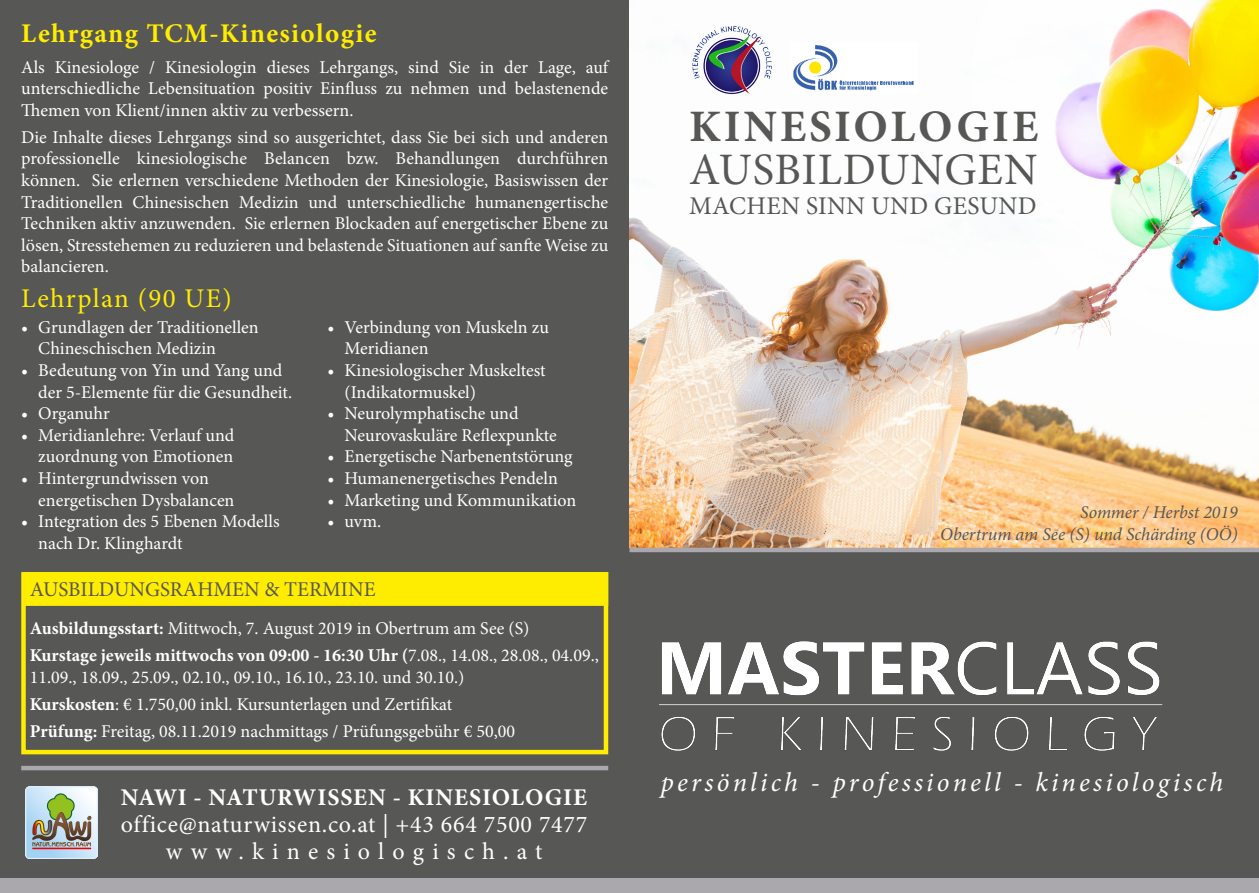
<style>
.page{position:relative;width:1259px;height:893px;background:#fff}
.page>*{position:absolute;margin:0;border:0;box-sizing:border-box;transform-origin:0 0}
.t1{font:700 45px "Minion Pro";letter-spacing:.065em;color:#575756}
.t2{font:45px "Minion Pro";letter-spacing:.02em;color:#575756}
.t3{font:italic 27px "Minion Pro";letter-spacing:.115em;color:#fff}
.t4{font:700 27px "Minion Pro";letter-spacing:.05em;color:#ffed00}
.t5{font:27px "Minion Pro";letter-spacing:.045em;color:#ffed00}
.t6{font:25.5px "Minion Pro";letter-spacing:.01em;color:#575756}
.t7{font:24px/27px "Minion Pro";letter-spacing:.03em;color:#fff;text-align:center}
.t8{font:700 24px "Minion Pro";letter-spacing:.04em;color:#fff}
.t9{font:21px "Minion Pro";color:#575756}
.t10{font:18px/21.6px "Minion Pro";color:#fff}
.t11{font:italic 18px/21.6px "Minion Pro";letter-spacing:-.005em;color:#575756;text-align:right}
.s1{font-weight:700}
</style>
<div class="page">
<div style="left:0;top:0;width:629px;height:893px;background:#575756"></div>
<hr style="left:21px;top:766px;width:587px;height:4px;background:#aaa8ad">
<div style="left:629px;top:551px;width:630px;height:342px;background:#575756"></div>
<img style="left:629px;top:0;width:630px;height:548px">
<img style="left:659px;top:641px;width:504px;height:110px">
<img style="left:690px;top:23px;width:83px;height:73px">
<img style="left:26px;top:786px;width:72px;height:72px">
<img style="left:790px;top:43px;width:127px;height:51px">
<div style="left:0;top:879px;width:1259px;height:14px;background:#aaa8ad"></div>
<hr style="left:629px;top:548px;width:630px;height:4px;background:#aaa8ad">
<div style="left:21px;top:572px;width:587px;height:182px;border:4px solid #ffed00"></div>
<div style="left:23px;top:572px;width:585px;height:34px;background:#ffed00;border:3px solid #ffed00"></div>
<h2 class="t4" style="left:21px;top:14px;width:357px">Lehrgang TCM-Kinesiologie</h2>
<p class="t10" style="left:21px;top:56px;width:588px;text-align:justify">Als Kinesiologe / Kinesiologin dieses Lehrgangs, sind Sie in der Lage, auf unterschiedliche Lebensituation positiv Einfluss zu nehmen und belastenende Themen von Klient/innen aktiv zu verbessern.</p>
<p class="t10" style="left:21px;top:126px;width:588px;text-align:justify">Die Inhalte dieses Lehrgangs sind so ausgerichtet, dass Sie bei sich und anderen professionelle kinesiologische Belancen bzw. Behandlungen durchführen können. Sie erlernen verschiedene Methoden der Kinesiologie, Basiswissen der Traditionellen Chinesischen Medizin und unterschiedliche humanengertische Techniken aktiv anzuwenden. Sie erlernen Blockaden auf energetischer Ebene zu lösen, Stresstehemen zu reduzieren und belastende Situationen auf sanfte Weise zu balancieren.</p>
<h2 class="t5" style="left:21px;top:281px;width:212px">Lehrplan (90 UE)</h2>
<p class="t10" style="left:38px;top:316px;width:222px;text-indent:-17px">• Grundlagen der Traditionellen<br>Chineschischen Medizin</p>
<p class="t10" style="left:38px;top:360px;width:255px;text-indent:-17px">• Bedeutung von Yin und Yang und der 5-Elemente für die Gesundheit.</p>
<p class="t10" style="left:21px;top:403px;width:90px">• Organuhr</p>
<p class="t10" style="left:21px;top:424px;width:215px;text-align:right">• Meridianlehre: Verlauf und zuordnung von Emotionen</p>
<p class="t10" style="left:38px;top:468px;width:198px;text-indent:-17px">• Hintergrundwissen von energetischen Dysbalancen</p>
<p class="t10" style="left:38px;top:511px;width:243px;text-indent:-17px">• Integration des 5 Ebenen Modells nach Dr. Klinghardt</p>
<p class="t10" style="left:344px;top:316px;width:206px;text-indent:-17px">• Verbindung von Muskeln zu<br>Meridianen</p>
<p class="t10" style="left:344px;top:360px;width:203px;text-indent:-17px">• Kinesiologischer Muskeltest (Indikatormuskel)</p>
<p class="t10" style="left:344px;top:403px;width:214px;text-indent:-17px">• Neurolymphatische und<br>Neurovaskuläre Reflexpunkte</p>
<p class="t10" style="left:327px;top:446px;width:247px">• Energetische Narbenentstörung</p>
<p class="t10" style="left:327px;top:468px;width:232px">• Humanenergetisches Pendeln</p>
<p class="t10" style="left:327px;top:489px;width:250px">• Marketing und Kommunikation</p>
<p class="t10" style="left:327px;top:511px;width:55px">• uvm.</p>
<p class="t9" style="left:30px;top:575px;width:27px">AUSBILDUNGS</p>
<p class="t9" style="left:170px;top:575px;width:167px">RAHMEN &amp; TERMIN</p>
<p class="t9" style="left:364px;top:575px;width:13px">E</p>
<p class="t10" style="left:30px;top:615px;width:570px;line-height:27px"><span class="s1">Ausbildungsstart:</span> Mittwoch, 7. August 2019 in Obertrum am See (S)<br><span class="s1">Kurstage jeweils mittwochs von 09:00 - 16:30 Uhr (</span>7.08., 14.08., 28.08., 04.09.,</p>
<p class="t10" style="left:30px;top:663px;width:487px;line-height:27px">11.09., 18.09., 25.09., 02.10., 09.10., 16.10., 23.10. und 30.10.)<br><span class="s1">Kurskosten</span>: € 1.750,00 inkl. Kursunterlagen und Zertifikat<br><span class="s1">Prüfung:</span> Freitag, 08.11.2019 nachmittags / Prüfungsgebühr € 50,00</p>
<h3 class="t8" style="left:121px;top:780px;width:468px">NAWI - Naturwi ssen - Kinesiologie</h3>
<h3 class="t7" style="left:121px;top:811px;width:468px">office@naturwissen.co.at | +43 664 7500 7477 www.kinesiologisch.at</h3>
<h1 class="t1" style="left:689px;top:95px;width:350px">Kinesiologie</h1>
<h1 class="t2" style="left:689px;top:140px;width:348px">AusbildungEN</h1>
<h3 class="t6" style="left:689px;top:189px;width:349px">machen Sinn und Gesund</h3>
<p class="t11" style="left:940px;top:502px;width:299px">Sommer / Herbst 2019<br>Obertrum am See (S) und Schärding (OÖ)</p>
<h2 class="t3" style="left:660px;top:764px;width:564px">persönlich - professionell - kinesiologisch</h2>
</div>
